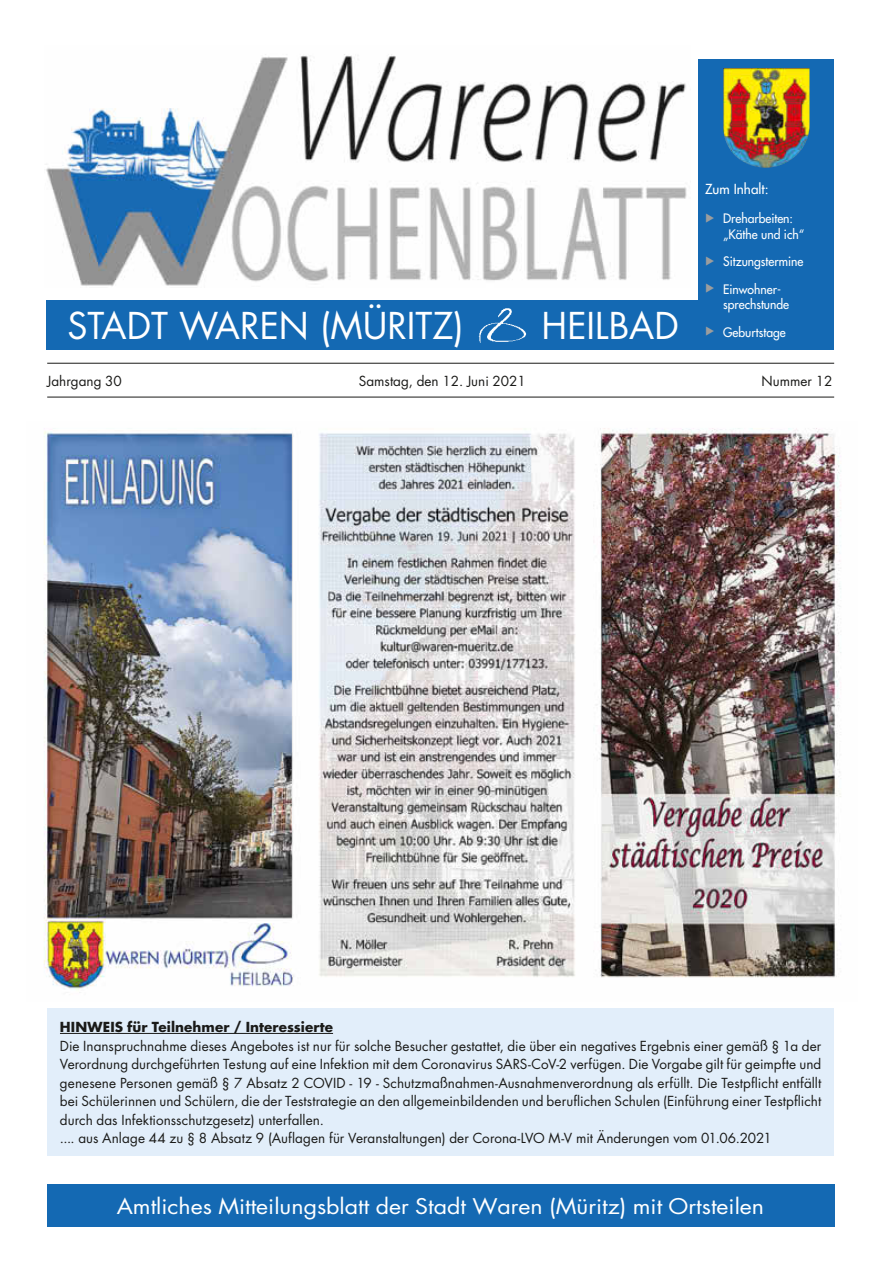
<style>
.page{position:relative;width:881px;height:1263px;background:#fff}
.page>*{position:absolute;margin:0;border:0;box-sizing:border-box;transform-origin:0 0}
.t1{font:36px "Futura LT";color:#fff}
.t2{font:21px "Futura LT";color:#fff;scale:1.1 1}
.t3{font:13.5px/18.5px "Futura LT";letter-spacing:.005em;color:#1a1a18}
.t4{font:700 13.5px "Futura LT";letter-spacing:.01em;color:#1a1a18}
.t5{font:13.5px "Futura LT";color:#fff}
.t6{font:12.75px/27.6px "Futura LT";color:#fff;scale:.95 1}
</style>
<div class="page">
<hr style="left:47px;top:363px;width:786px;height:1px;background:#1a1a18">
<hr style="left:47px;top:397px;width:786px;height:1px;background:#1a1a18">
<div style="left:47px;top:1184px;width:786px;height:43px;background:#1469b3"></div>
<div style="left:47px;top:300px;width:786px;height:50px;background:#1469b3"></div>
<div style="left:698px;top:59px;width:135px;height:246px;background:#1469b3"></div>
<img style="left:723px;top:68px;width:86px;height:100px">
<img style="left:478px;top:308px;width:49px;height:35px">
<img style="left:46px;top:54px;width:641px;height:232px">
<img style="left:44px;top:428px;width:797px;height:565px">
<div style="left:47px;top:1008px;width:786px;height:148px;background:#e2eefa"></div>
<hr style="left:60px;top:1033px;width:273px;height:1px;background:#1a1a18">
<h1 class="t1" style="left:67px;top:302px;width:398px">STADT WAREN (MÜRITZ)</h1>
<h1 class="t1" style="left:541px;top:302px;width:139px">HEILBAD</h1>
<p class="t5" style="left:704px;top:181px;width:65px">Zum Inhalt:</p>
<p class="t6" style="left:722px;top:211px;width:87px;line-height:15.3px">Dreharbeiten: „Käthe und ich“</p>
<p class="t6" style="left:722px;top:248px;width:86px">Sitzungstermine<br>Einwohner-</p>
<p class="t6" style="left:722px;top:290px;width:71px">sprechstunde<br>Geburtstage</p>
<p class="t3" style="left:47px;top:371px;width:76px">Jahrgang 30</p>
<p class="t3" style="left:359px;top:371px;width:168px">Samstag, den 12. Juni 2021</p>
<p class="t3" style="left:761px;top:371px;width:72px">Nummer 12</p>
<p class="t4" style="left:60px;top:1018px;width:274px">HINWEIS für Teilnehmer / Interessierte</p>
<p class="t3" style="left:60px;top:1036px;width:762px">Die Inanspruchnahme dieses Angebotes ist nur für solche Besucher gestattet, die über ein negatives Ergebnis einer gemäß § 1a der Verordnung durchgeführten Testung auf eine Infektion mit dem Coronavirus SARS-CoV-2 verfügen. Die Vorgabe gilt für geimpfte und genesene Personen gemäß § 7 Absatz 2 COVID - 19 - Schutzmaßnahmen-Ausnahmenverordnung als erfüllt. Die Testpflicht entfällt bei Schülerinnen und Schülern, die der Teststrategie an den allgemeinbildenden und beruflichen Schulen (Einführung einer Testpflicht durch das Infektionsschutzgesetz) unterfallen.<br>.... aus Anlage 44 zu § 8 Absatz 9 (Auflagen für Veranstaltungen) der Corona-LVO M-V mit Änderungen vom 01.06.2021</p>
<h2 class="t2" style="left:117px;top:1192px;width:589px">Amtliches Mitteilungsblatt der Stadt Waren (Müritz) mit Ortsteilen</h2>
</div>
